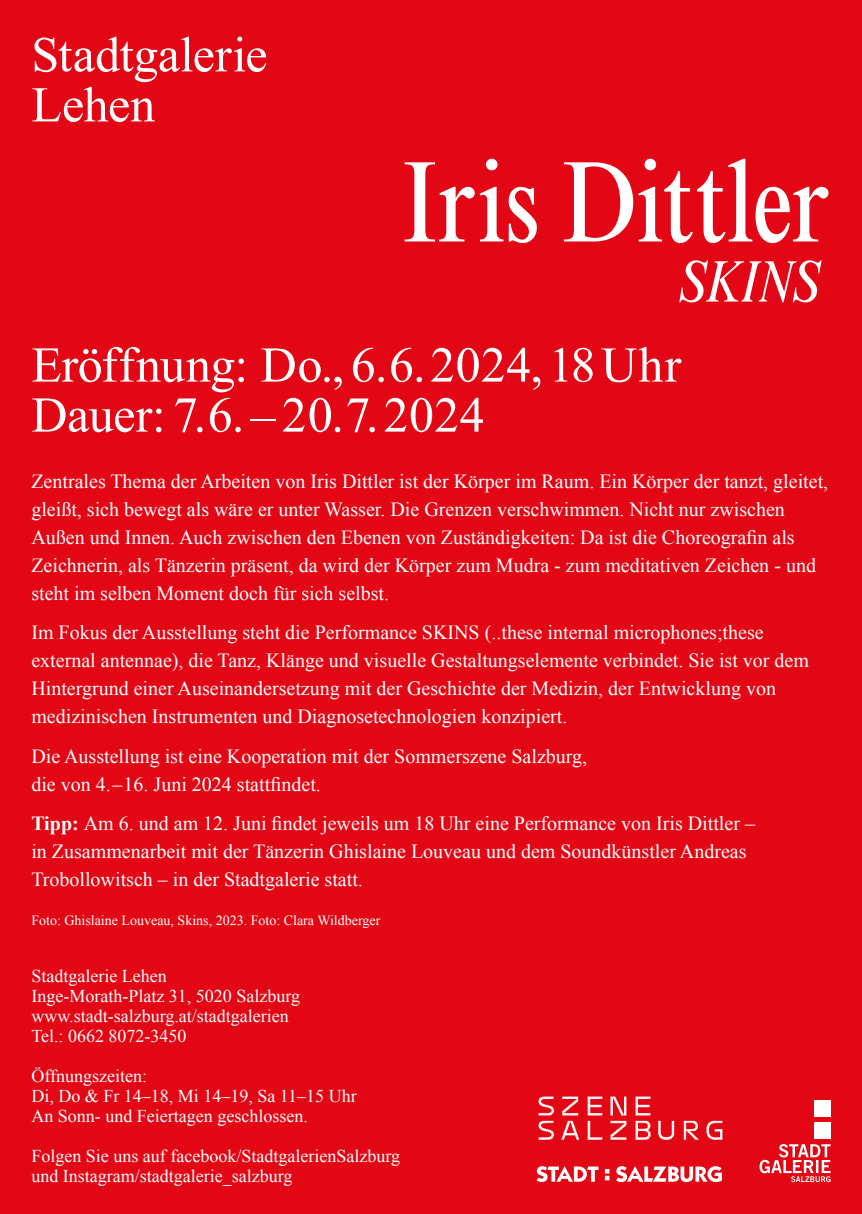
<style>
.page{position:relative;width:862px;height:1214px;background:#fff}
.page>*{position:absolute;margin:0;border:0;box-sizing:border-box;transform-origin:0 0}
.t1{font:condensed 116px "Times New Roman";letter-spacing:-.015em;color:#fff}
.t2{font:italic condensed 60px "Times New Roman";letter-spacing:-.01em;color:#fff}
.t3{font:50px/50px "Times New Roman";color:#fff}
.t4{font:20px/28px "Times New Roman";color:#fff}
.t5{font:18px/20px "Times New Roman";color:#fff}
.t6{font:14px "Times New Roman";color:#fff}
.s1{font-weight:700}
</style>
<div class="page">
<div style="left:0;top:0;width:862px;height:1213px;background:#e30614"></div>
<svg style="left:759px;top:1144px;width:71px;height:37px"></svg>
<div style="left:814px;top:1122px;width:16px;height:17px;background:#fff"></div>
<div style="left:814px;top:1100px;width:16px;height:16px;background:#fff"></div>
<svg style="left:536px;top:1166px;width:62px;height:15px"></svg>
<svg style="left:605px;top:1169px;width:4px;height:11px"></svg>
<svg style="left:616px;top:1166px;width:106px;height:15px"></svg>
<img style="left:538px;top:1096px;width:185px;height:44px">
<h3 class="t3" style="left:31px;top:29px;width:238px">Stadtgalerie<br>Lehen</h3>
<h1 class="t1" style="left:403px;top:135px;width:429px">Iris Dittler</h1>
<h2 class="t2" style="left:679px;top:247px;width:142px">SKINS</h2>
<h3 class="t3" style="left:31px;top:339px;width:651px">Eröffnung: Do., 6.6.2024, 18Uhr<br>Dauer: 7.6. – 20.7. 2024</h3>
<p class="t4" style="left:31px;top:466px;width:798px">Zentrales Thema der Arbeiten von Iris Dittler ist der Körper im Raum. Ein Körper der tanzt, gleitet, gleißt, sich bewegt als wäre er unter Wasser. Die Grenzen verschwimmen. Nicht nur zwischen Außen und Innen. Auch zwischen den Ebenen von Zuständigkeiten: Da ist die Choreografin als Zeichnerin, als Tänzerin präsent, da wird der Körper zum Mudra - zum meditativen Zeichen - und steht im selben Moment doch für sich selbst.</p>
<p class="t4" style="left:31px;top:618px;width:779px">Im Fokus der Ausstellung steht die Performance SKINS (..these internal microphones;these external antennae), die Tanz, Klänge und visuelle Gestaltungselemente verbindet. Sie ist vor dem Hintergrund einer Auseinandersetzung mit der Geschichte der Medizin, der Entwicklung von medizinischen Instrumenten und Diagnosetechnologien konzipiert.</p>
<p class="t4" style="left:31px;top:741px;width:557px">Die Ausstellung ist eine Kooperation mit der Sommerszene Salzburg, die von 4.–16. Juni 2024 stattfindet.</p>
<p class="t4" style="left:31px;top:808px;width:725px"><span class="s1">Tipp:</span> Am 6. und am 12. Juni findet jeweils um 18 Uhr eine Performance von Iris Dittler – in Zusammenarbeit mit der Tänzerin Ghislaine Louveau und dem Soundkünstler Andreas<br>Trobollowitsch – in der Stadtgalerie statt.</p>
<p class="t6" style="left:31px;top:911px;width:350px">Foto: Ghislaine Louveau, Skins, 2023. Foto: Clara Wildberger</p>
<p class="t5" style="left:31px;top:965px;width:270px">Stadtgalerie Lehen<br>Inge-Morath-Platz 31, 5020 Salzburg www.stadt-salzburg.at/stadtgalerien<br>Tel.: 0662 8072-3450</p>
<p class="t5" style="left:31px;top:1065px;width:327px">Öffnungszeiten:<br>Di, Do &amp; Fr 14–18, Mi 14–19, Sa 11–15 Uhr<br>An Sonn- und Feiertagen geschlossen.</p>
<p class="t5" style="left:31px;top:1145px;width:370px">Folgen Sie uns auf facebook/StadtgalerienSalzburg und Instagram/stadtgalerie_salzburg</p>
</div>
